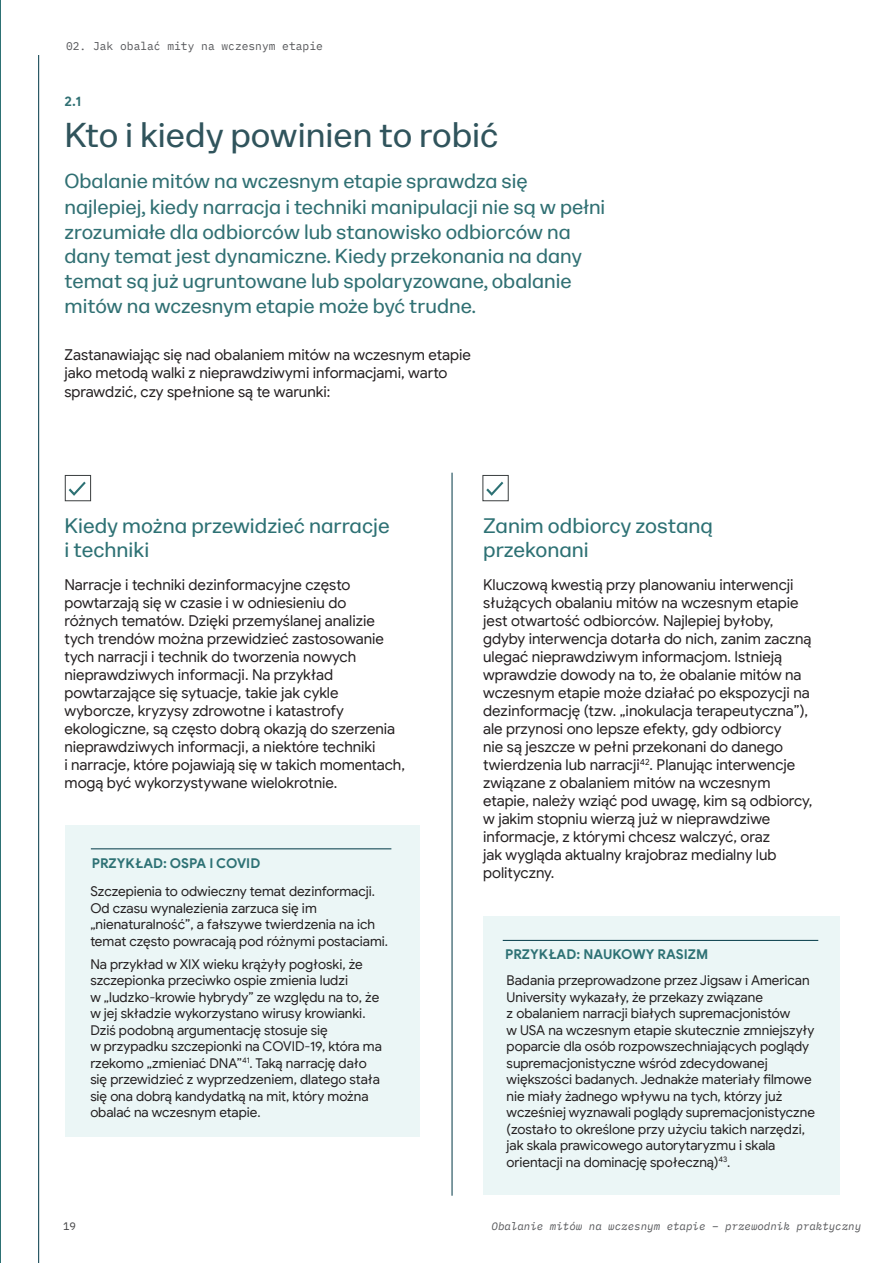
<style>
.page{position:relative;width:894px;height:1263px;background:#fff}
.page>*{position:absolute;margin:0;border:0;box-sizing:border-box;transform-origin:0 0}
.t1{font:34.5px "Jigsaw Sans";color:#30545c}
.t2{font:21px/24px "Jigsaw Sans";color:#2d7174}
.t3{font:20.25px/24.9px "Jigsaw Sans";color:#307073}
.t4{font:15px/18px "Google Sans";letter-spacing:-.005em;color:#231f20}
.t5{font:13.5px/16.5px "Google Sans";letter-spacing:-.005em;color:#231f20}
.t6{font:700 13.5px "Google Sans";color:#2d7174}
.t7{font:700 13.5px "Google Sans";color:#307073}
.t8{font:11.25px "IBM Plex Mono";color:#57585b}
.t9{font:italic 10.8px "IBM Plex Mono";color:#57585b}
.t10{font:10.8px "IBM Plex Mono";color:#404042}
</style>
<div class="page">
<hr style="left:0;top:0;width:1px;height:1262px;background:#2d7174">
<div style="left:65px;top:824px;width:354px;height:312px;background:#ebf6f6"></div>
<hr style="left:91px;top:848px;width:300px;height:1px;background:#003846">
<div style="left:65px;top:475px;width:26px;height:26px;border:1px solid #393d3e"></div>
<svg style="left:69px;top:481px;width:17px;height:15px"></svg>
<div style="left:483px;top:916px;width:356px;height:278px;background:#ebf6f6"></div>
<hr style="left:502px;top:940px;width:316px;height:1px;background:#003846">
<div style="left:482px;top:475px;width:26px;height:26px;border:1px solid #393d3e"></div>
<svg style="left:486px;top:481px;width:17px;height:15px"></svg>
<hr style="left:451px;top:472px;width:1px;height:723px;background:#003846">
<hr style="left:38px;top:0;width:1px;height:1263px;background:#003846">
<div style="left:17px;top:0;width:37px;height:54px;background:#fff"></div>
<p class="t8" style="left:66px;top:38px;width:258px">02. Jak obalać mity na wczesnym etapie</p>
<p class="t7" style="left:64px;top:93px;width:18px">2.1</p>
<p class="t1" style="left:64px;top:114px;width:435px">Kto i kiedy powinien to robić</p>
<p class="t3" style="left:64px;top:169px;width:542px">Obalanie mitów na wczesnym etapie sprawdza się najlepiej, kiedy narracja i techniki manipulacji nie są w pełni zrozumiałe dla odbiorców lub stanowisko odbiorców na dany temat jest dynamiczne. Kiedy przekonania na dany temat są już ugruntowane lub spolaryzowane, obalanie mitów na wczesnym etapie może być trudne.</p>
<p class="t4" style="left:64px;top:346px;width:407px">Zastanawiając się nad obalaniem mitów na wczesnym etapie jako metodą walki z nieprawdziwymi informacjami, warto sprawdzić, czy spełnione są te warunki:</p>
<p class="t2" style="left:64px;top:513px;width:326px">Kiedy można przewidzieć narracje i techniki</p>
<p class="t4" style="left:64px;top:575px;width:342px">Narracje i techniki dezinformacyjne często powtarzają się w czasie i w odniesieniu do<br>różnych tematów. Dzięki przemyślanej analizie tych trendów można przewidzieć zastosowanie tych narracji i technik do tworzenia nowych nieprawdziwych informacji. Na przykład powtarzające się sytuacje, takie jak cykle wyborcze, kryzysy zdrowotne i katastrofy ekologiczne, są często dobrą okazją do szerzenia nieprawdziwych informacji, a niektóre techniki<br>i narracje, które pojawiają się w takich momentach, mogą być wykorzystywane wielokrotnie.</p>
<p class="t6" style="left:92px;top:855px;width:170px">PRZYKŁAD: OSPA I COVID</p>
<p class="t5" style="left:90px;top:883px;width:299px">Szczepienia to odwieczny temat dezinformacji.<br>Od czasu wynalezienia zarzuca się im „nienaturalność”, a fałszywe twierdzenia na ich temat często powracają pod różnymi postaciami.</p>
<p class="t5" style="left:90px;top:955px;width:293px">Na przykład w XIX wieku krążyły pogłoski, że szczepionka przeciwko ospie zmienia ludzi<br>w „ludzko-krowie hybrydy” ze względu na to, że w jej składzie wykorzystano wirusy krowianki.<br>Dziś podobną argumentację stosuje się<br>w przypadku szczepionki na COVID-19, która ma rzekomo „zmieniać DNA”<sup>41</sup>. Taką narrację dało się przewidzieć z wyprzedzeniem, dlatego stała się ona dobrą kandydatką na mit, który można obalać na wczesnym etapie.</p>
<p class="t2" style="left:483px;top:513px;width:231px">Zanim odbiorcy zostaną przekonani</p>
<p class="t4" style="left:483px;top:575px;width:331px">Kluczową kwestią przy planowaniu interwencji służących obalaniu mitów na wczesnym etapie jest otwartość odbiorców. Najlepiej byłoby, gdyby interwencja dotarła do nich, zanim zaczną ulegać nieprawdziwym informacjom. Istnieją wprawdzie dowody na to, że obalanie mitów na wczesnym etapie może działać po ekspozycji na dezinformację (tzw. „inokulacja terapeutyczna”), ale przynosi ono lepsze efekty, gdy odbiorcy<br>nie są jeszcze w pełni przekonani do danego twierdzenia lub narracji<sup>42</sup>. Planując interwencje związane z obalaniem mitów na wczesnym etapie, należy wziąć pod uwagę, kim są odbiorcy, w jakim stopniu wierzą już w nieprawdziwe informacje, z którymi chcesz walczyć, oraz<br>jak wygląda aktualny krajobraz medialny lub polityczny.</p>
<p class="t6" style="left:505px;top:945px;width:204px">PRZYKŁAD: NAUKOWY RASIZM</p>
<p class="t5" style="left:506px;top:972px;width:310px">Badania przeprowadzone przez Jigsaw i American University wykazały, że przekazy związane<br>z obalaniem narracji białych supremacjonistów<br>w USA na wczesnym etapie skutecznie zmniejszyły poparcie dla osób rozpowszechniających poglądy supremacjonistyczne wśród zdecydowanej większości badanych. Jednakże materiały filmowe nie miały żadnego wpływu na tych, którzy już wcześniej wyznawali poglądy supremacjonistyczne (zostało to określone przy użyciu takich narzędzi, jak skala prawicowego autorytaryzmu i skala orientacji na dominację społeczną)<sup>43</sup>.</p>
<p class="t10" style="left:63px;top:1217px;width:14px">19</p>
<p class="t9" style="left:491px;top:1217px;width:371px">Obalanie mitów na wczesnym etapie – przewodnik praktyczny</p>
</div>
